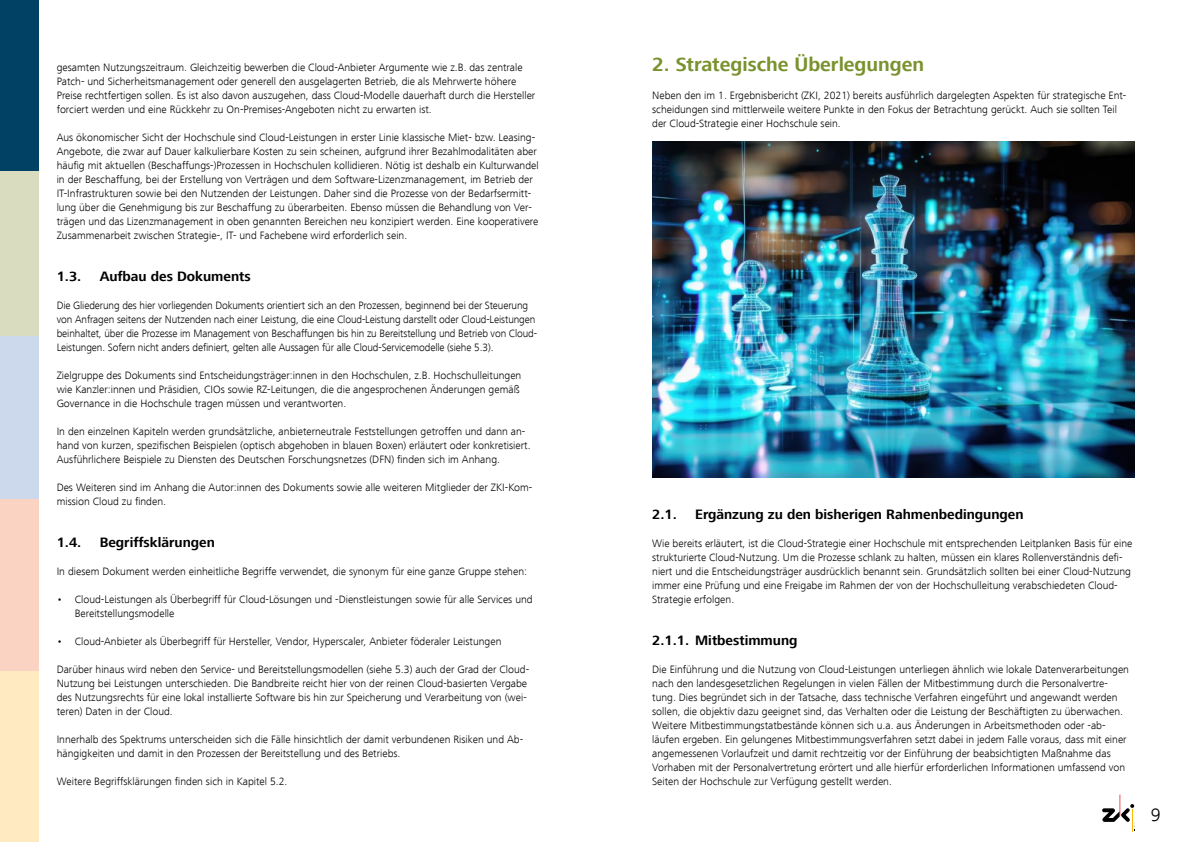
<style>
.page{position:relative;width:1191px;height:842px;background:#fff}
.page>*{position:absolute;margin:0;border:0;box-sizing:border-box;transform-origin:0 0}
.Fließtext{font:700 20px "Frutiger Next LT";color:#7a922e}
.t1{font:300 18.8px "Frutiger Next LT";color:#000}
.Kapitel_Headline{font:700 14px "Frutiger Next LT";color:#000}
.Fließtext-2{font:300 11px/14px "Frutiger Next LT";color:#000}
.Kapitel_Headline-2{font:300 11px/14px "Frutiger Next LT";color:#000}
</style>
<div class="page">
<svg style="left:1102px;top:794px;width:32px;height:37px"></svg>
<div style="left:0;top:0;width:39px;height:171px;background:#014264"></div>
<div style="left:0;top:335px;width:39px;height:165px;background:#ccd8ec"></div>
<div style="left:0;top:171px;width:39px;height:164px;background:#dadcbf"></div>
<div style="left:0;top:500px;width:39px;height:171px;background:#fbd3c3"></div>
<div style="left:0;top:671px;width:39px;height:171px;background:#ffeac1"></div>
<img style="left:652px;top:141px;width:482px;height:336px">
<p class="Fließtext-2" style="left:57px;top:60px;width:480px">gesamten Nutzungszeitraum. Gleichzeitig bewerben die Cloud-Anbieter Argumente wie z.B. das zentrale Patch- und Sicherheitsmanagement oder generell den ausgelagerten Betrieb, die als Mehrwerte höhere Preise rechtfertigen sollen. Es ist also davon auszugehen, dass Cloud-Modelle dauerhaft durch die Hersteller forciert werden und eine Rückkehr zu On-Premises-Angeboten nicht zu erwarten ist.</p>
<p class="Fließtext-2" style="left:57px;top:130px;width:483px">Aus ökonomischer Sicht der Hochschule sind Cloud-Leistungen in erster Linie klassische Miet- bzw. Leasing-Angebote, die zwar auf Dauer kalkulierbare Kosten zu sein scheinen, aufgrund ihrer Bezahlmodalitäten aber häufig mit aktuellen (Beschaffungs-)Prozessen in Hochschulen kollidieren. Nötig ist deshalb ein Kulturwandel in der Beschaffung, bei der Erstellung von Verträgen und dem Software-Lizenzmanagement, im Betrieb der IT-Infrastrukturen sowie bei den Nutzenden der Leistungen. Daher sind die Prozesse von der Bedarfsermitt&shy;lung über die Genehmigung bis zur Beschaffung zu überarbeiten. Ebenso müssen die Behandlung von Ver&shy;trägen und das Lizenzmanagement in oben genannten Bereichen neu konzipiert werden. Eine kooperativere Zusammenarbeit zwischen Strategie-, IT- und Fachebene wird erforderlich sein.</p>
<p class="Kapitel_Headline" style="left:57px;top:268px;width:26px">1.3.</p>
<p class="Kapitel_Headline" style="left:100px;top:268px;width:153px">Aufbau des Dokuments</p>
<p class="Fließtext-2" style="left:57px;top:298px;width:482px">Die Gliederung des hier vorliegenden Dokuments orientiert sich an den Prozessen, beginnend bei der Steuerung von Anfragen seitens der Nutzenden nach einer Leistung, die eine Cloud-Leistung darstellt oder Cloud-Leistungen beinhaltet, über die Prozesse im Management von Beschaffungen bis hin zu Bereitstellung und Betrieb von Cloud-Leistungen. Sofern nicht anders definiert, gelten alle Aussagen für alle Cloud-Servicemodelle (siehe 5.3).</p>
<p class="Fließtext-2" style="left:57px;top:368px;width:466px">Zielgruppe des Dokuments sind Entscheidungsträger:innen in den Hochschulen, z.B. Hochschulleitungen wie Kanzler:innen und Präsidien, CIOs sowie RZ-Leitungen, die die angesprochenen Änderungen gemäß<br>Governance in die Hochschule tragen müssen und verantworten.</p>
<p class="Fließtext-2" style="left:57px;top:424px;width:475px">In den einzelnen Kapiteln werden grundsätzliche, anbieterneutrale Feststellungen getroffen und dann an&shy;hand von kurzen, spezifischen Beispielen (optisch abgehoben in blauen Boxen) erläutert oder konkretisiert.<br>Ausführlichere Beispiele zu Diensten des Deutschen Forschungsnetzes (DFN) finden sich im Anhang.</p>
<p class="Fließtext-2" style="left:57px;top:480px;width:477px">Des Weiteren sind im Anhang die Autor:innen des Dokuments sowie alle weiteren Mitglieder der ZKI-Kom&shy;mission Cloud zu finden.</p>
<p class="Kapitel_Headline" style="left:57px;top:534px;width:26px">1.4.</p>
<p class="Kapitel_Headline" style="left:100px;top:534px;width:117px">Begriffsklärungen</p>
<p class="Fließtext-2" style="left:57px;top:564px;width:472px">In diesem Dokument werden einheitliche Begriffe verwendet, die synonym für eine ganze Gruppe stehen:</p>
<p class="Kapitel_Headline-2" style="left:75px;top:592px;width:459px;text-indent:-18px">• Cloud-Leistungen als Überbegriff für Cloud-Lösungen und -Dienstleistungen sowie für alle Services und<br>Bereitstellungsmodelle</p>
<p class="Kapitel_Headline-2" style="left:57px;top:634px;width:446px">• Cloud-Anbieter als Überbegriff für Hersteller, Vendor, Hyperscaler, Anbieter föderaler Leistungen</p>
<p class="Fließtext-2" style="left:57px;top:662px;width:474px">Darüber hinaus wird neben den Service- und Bereitstellungsmodellen (siehe 5.3) auch der Grad der Cloud-Nutzung bei Leistungen unterschieden. Die Bandbreite reicht hier von der reinen Cloud-basierten Vergabe des Nutzungsrechts für eine lokal installierte Software bis hin zur Speicherung und Verarbeitung von (wei&shy;teren) Daten in der Cloud.</p>
<p class="Fließtext-2" style="left:57px;top:732px;width:468px">Innerhalb des Spektrums unterscheiden sich die Fälle hinsichtlich der damit verbundenen Risiken und Ab&shy;hängigkeiten und damit in den Prozessen der Bereitstellung und des Betriebs.</p>
<p class="Fließtext-2" style="left:57px;top:774px;width:232px">Weitere Begriffsklärungen finden sich in Kapitel 5.2.</p>
<p class="Fließtext" style="left:652px;top:53px;width:273px">2. Strategische Überlegungen</p>
<p class="Fließtext-2" style="left:652px;top:88px;width:476px">Neben den im 1. Ergebnisbericht (ZKI, 2021) bereits ausführlich dargelegten Aspekten für strategische Ent&shy;scheidungen sind mittlerweile weitere Punkte in den Fokus der Betrachtung gerückt. Auch sie sollten Teil der Cloud-Strategie einer Hochschule sein.</p>
<p class="Kapitel_Headline" style="left:652px;top:506px;width:26px">2.1.</p>
<p class="Kapitel_Headline" style="left:695px;top:506px;width:330px">Ergänzung zu den bisherigen Rahmenbedingungen</p>
<p class="Fließtext-2" style="left:652px;top:536px;width:482px">Wie bereits erläutert, ist die Cloud-Strategie einer Hochschule mit entsprechenden Leitplanken Basis für eine strukturierte Cloud-Nutzung. Um die Prozesse schlank zu halten, müssen ein klares Rollenverständnis defi&shy;niert und die Entscheidungsträger ausdrücklich benannt sein. Grundsätzlich sollten bei einer Cloud-Nutzung immer eine Prüfung und eine Freigabe im Rahmen der von der Hochschulleitung verabschiedeten Cloud-Strategie erfolgen.</p>
<p class="Kapitel_Headline" style="left:652px;top:632px;width:147px">2.1.1. Mitbestimmung</p>
<p class="Kapitel_Headline-2" style="left:652px;top:662px;width:478px">Die Einführung und die Nutzung von Cloud-Leistungen unterliegen ähnlich wie lokale Datenverarbeitungen nach den landesgesetzlichen Regelungen in vielen Fällen der Mitbestimmung durch die Personalvertre&shy;tung. Dies begründet sich in der Tatsache, dass technische Verfahren eingeführt und angewandt werden sollen, die objektiv dazu geeignet sind, das Verhalten oder die Leistung der Beschäftigten zu überwachen.<br>Weitere Mitbestimmungstatbestände können sich u.a. aus Änderungen in Arbeitsmethoden oder -ab&shy;läufen ergeben. Ein gelungenes Mitbestimmungsverfahren setzt dabei in jedem Falle voraus, dass mit einer angemessenen Vorlaufzeit und damit rechtzeitig vor der Einführung der beabsichtigten Maßnahme das Vorhaben mit der Personalvertretung erörtert und alle hierfür erforderlichen Informationen umfassend von Seiten der Hochschule zur Verfügung gestellt werden.</p>
<h2 class="t1" style="left:1151px;top:805px;width:11px">9</h2>
</div>
